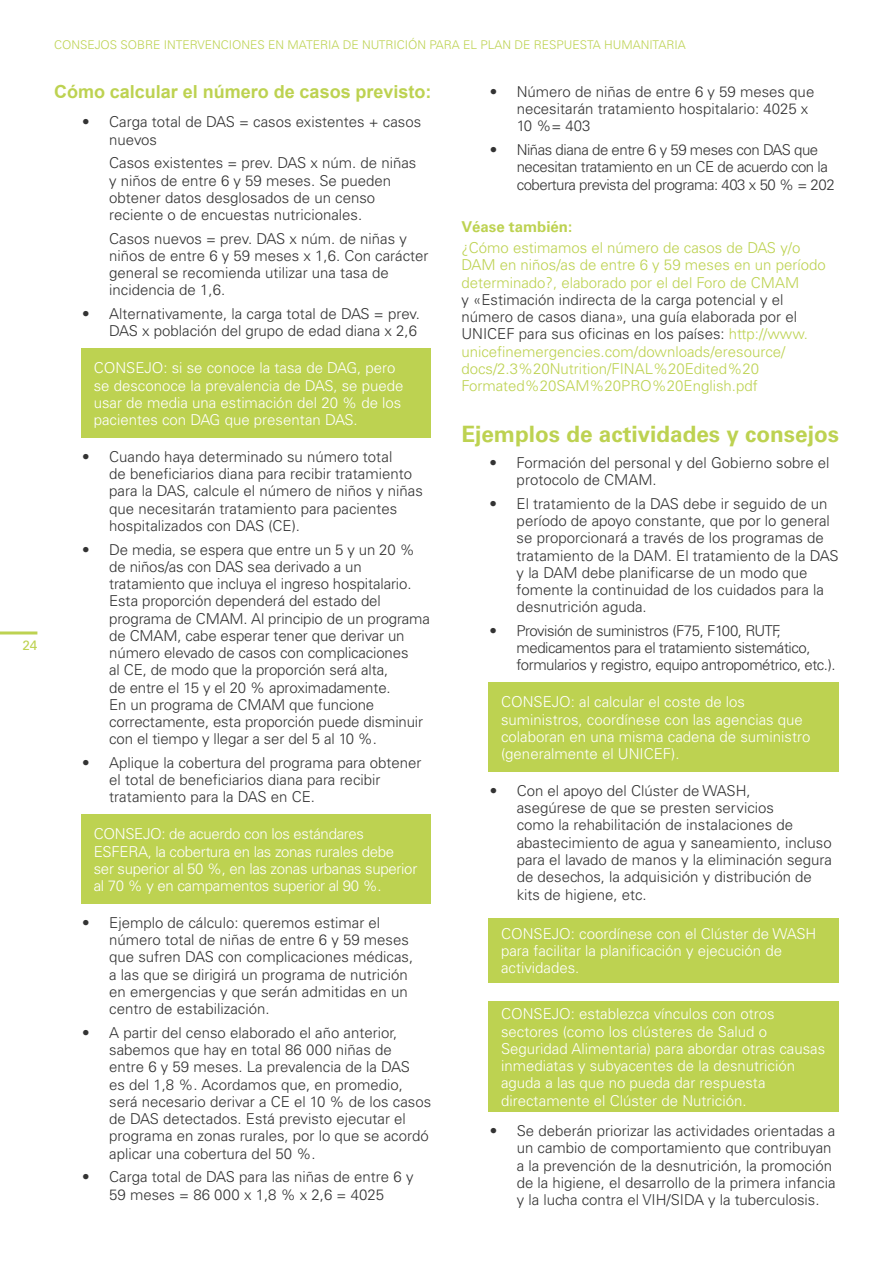
<style>
.page{position:relative;width:893px;height:1263px;background:#fff}
.page>*{position:absolute;margin:0;border:0;box-sizing:border-box;transform-origin:0 0}
.t1{font:700 22.5px "Univers";color:#bdd251}
.t2{font:700 18px "Arial";color:#bdd251}
.t3{font:300 15px/17.2px "Univers";color:#333}
.t4{font:300 15px/17.2px "Univers";color:#fff}
.t5{font:300 15px/17.2px "Univers";color:#bdd251}
.t6{font:300 15px/17.2px "Univers";letter-spacing:-.03em;color:#333}
.t7{font:300 15px/17.2px "Univers";letter-spacing:-.02em;color:#fff}
.t8{font:700 15px "Univers";color:#bdd251}
.t9{font:13.5px "Univers";color:#bdd251}
.t10{font:300 12px "Univers";color:#bdd251}
.s1{color:#333}
</style>
<div class="page">
<hr style="left:0;top:631px;width:37px;height:3px;background:#bdd251">
<div style="left:81px;top:349px;width:349px;height:89px;background:#bdd251"></div>
<div style="left:81px;top:815px;width:349px;height:89px;background:#bdd251"></div>
<div style="left:488px;top:683px;width:351px;height:89px;background:#bdd251"></div>
<div style="left:488px;top:918px;width:351px;height:64px;background:#bdd251"></div>
<div style="left:488px;top:1001px;width:351px;height:111px;background:#bdd251"></div>
<p class="t9" style="left:22px;top:637px;width:17px">24</p>
<p class="t10" style="left:54px;top:37px;width:633px">CONSEJOS SOBRE INTERVENCIONES EN MATERIA DE NUTRICIÓN PARA EL PLAN DE RESPUESTA HUMANITARIA</p>
<p class="t2" style="left:54px;top:79px;width:379px">Cómo calcular el número de casos previsto:</p>
<p class="t3" style="left:109px;top:113px;width:313px;text-indent:-27px">• Carga total de DAS = casos existentes + casos nuevos</p>
<p class="t3" style="left:109px;top:154px;width:309px">Casos existentes = prev. DAS x núm. de niñas y niños de entre 6 y 59 meses. Se pueden obtener datos desglosados de un censo reciente o de encuestas nutricionales.</p>
<p class="t3" style="left:109px;top:230px;width:321px">Casos nuevos = prev. DAS x núm. de niñas y niños de entre 6 y 59 meses x 1,6. Con carácter general se recomienda utilizar una tasa de incidencia de 1,6.</p>
<p class="t3" style="left:82px;top:305px;width:339px;text-align:right">• Alternativamente, la carga total de DAS = prev.<br>DAS x población del grupo de edad diana x 2,6</p>
<p class="t4" style="left:94px;top:359px;width:311px">CONSEJO: si se conoce la tasa de DAG, pero se desconoce la prevalencia de DAS, se puede usar de media una estimación del 20 % de los pacientes con DAG que presentan DAS.</p>
<p class="t3" style="left:109px;top:448px;width:315px;text-indent:-27px">• Cuando haya determinado su número total<br>de beneficiarios diana para recibir tratamiento para la DAS, calcule el número de niños y niñas que necesitarán tratamiento para pacientes hospitalizados con DAS (CE).</p>
<p class="t3" style="left:109px;top:541px;width:322px;text-indent:-27px">• De media, se espera que entre un 5 y un 20 % de niños/as con DAS sea derivado a un tratamiento que incluya el ingreso hospitalario.<br>Esta proporción dependerá del estado del programa de CMAM. Al principio de un programa de CMAM, cabe esperar tener que derivar un número elevado de casos con complicaciones<br>al CE, de modo que la proporción será alta,<br>de entre el 15 y el 20 % aproximadamente.<br>En un programa de CMAM que funcione correctamente, esta proporción puede disminuir con el tiempo y llegar a ser del 5 al 10 %.</p>
<p class="t3" style="left:109px;top:754px;width:314px;text-indent:-27px">• Aplique la cobertura del programa para obtener el total de beneficiarios diana para recibir tratamiento para la DAS en CE.</p>
<p class="t7" style="left:94px;top:825px;width:325px">CONSEJO: de acuerdo con los estándares ESFERA, la cobertura en las zonas rurales debe ser superior al 50 %, en las zonas urbanas superior al 70 % y en campamentos superior al 90 %.</p>
<p class="t3" style="left:109px;top:914px;width:305px;text-indent:-27px">• Ejemplo de cálculo: queremos estimar el número total de niñas de entre 6 y 59 meses que sufren DAS con complicaciones médicas, a las que se dirigirá un programa de nutrición en emergencias y que serán admitidas en un centro de estabilización.</p>
<p class="t3" style="left:109px;top:1024px;width:324px;text-indent:-27px">• A partir del censo elaborado el año anterior, sabemos que hay en total 86 000 niñas de<br>entre 6 y 59 meses. La prevalencia de la DAS<br>es del 1,8 %. Acordamos que, en promedio, será necesario derivar a CE el 10 % de los casos de DAS detectados. Está previsto ejecutar el programa en zonas rurales, por lo que se acordó aplicar una cobertura del 50 %.</p>
<p class="t3" style="left:82px;top:1168px;width:333px;text-align:center">• Carga total de DAS para las niñas de entre 6 y<br>59 meses = 86 000 x 1,8 % x 2,6 = 4025</p>
<p class="t3" style="left:517px;top:83px;width:299px;text-indent:-27px">• Número de niñas de entre 6 y 59 meses que necesitarán tratamiento hospitalario: 4025 x<br>10 %= 403</p>
<p class="t6" style="left:517px;top:141px;width:320px;text-indent:-27px">• Niñas diana de entre 6 y 59 meses con DAS que necesitan tratamiento en un CE de acuerdo con la cobertura prevista del programa: 403 x 50 % = 202</p>
<p class="t8" style="left:461px;top:217px;width:112px">Véase también:</p>
<p class="t5" style="left:461px;top:239px;width:366px">¿Cómo estimamos el número de casos de DAS y/o<br>DAM en niños/as de entre 6 y 59 meses en un período determinado?, elaborado por el del Foro de CMAM</p>
<p class="t5" style="left:461px;top:291px;width:348px"><span class="s1">y «Estimación indirecta de la carga potencial y el número de casos diana», una guía elaborada por el UNICEF para sus oficinas en los países:</span> http://www. unicefinemergencies.com/downloads/eresource/ docs/2.3%20Nutrition/FINAL%20Edited%20<br>Formated%20SAM%20PRO%20English.pdf</p>
<h1 class="t1" style="left:461px;top:421px;width:379px">Ejemplos de actividades y consejos</h1>
<p class="t3" style="left:517px;top:454px;width:314px;text-indent:-27px">• Formación del personal y del Gobierno sobre el protocolo de CMAM.</p>
<p class="t3" style="left:517px;top:495px;width:323px;text-indent:-27px">• El tratamiento de la DAS debe ir seguido de un período de apoyo constante, que por lo general se proporcionará a través de los programas de tratamiento de la DAM. El tratamiento de la DAS y la DAM debe planificarse de un modo que fomente la continuidad de los cuidados para la desnutrición aguda.</p>
<p class="t6" style="left:517px;top:622px;width:320px;text-indent:-27px">• Provisión de suministros (F75, F100, RUTF, medicamentos para el tratamiento sistemático, formularios y registro, equipo antropométrico, etc.).</p>
<p class="t4" style="left:501px;top:693px;width:311px">CONSEJO: al calcular el coste de los suministros, coordínese con las agencias que colaboran en una misma cadena de suministro (generalmente el UNICEF).</p>
<p class="t3" style="left:517px;top:782px;width:317px;text-indent:-27px">• Con el apoyo del Clúster de WASH,<br>asegúrese de que se presten servicios<br>como la rehabilitación de instalaciones de abastecimiento de agua y saneamiento, incluso para el lavado de manos y la eliminación segura de desechos, la adquisición y distribución de kits de higiene, etc.</p>
<p class="t4" style="left:501px;top:925px;width:317px">CONSEJO: coordínese con el Clúster de WASH para facilitar la planificación y ejecución de actividades.</p>
<p class="t4" style="left:501px;top:1005px;width:326px">CONSEJO: establezca vínculos con otros sectores (como los clústeres de Salud o Seguridad Alimentaria) para abordar otras causas inmediatas y subyacentes de la desnutrición aguda a las que no pueda dar respuesta directamente el Clúster de Nutrición.</p>
<p class="t3" style="left:517px;top:1122px;width:320px;text-indent:-27px">• Se deberán priorizar las actividades orientadas a un cambio de comportamiento que contribuyan a la prevención de la desnutrición, la promoción de la higiene, el desarrollo de la primera infancia y la lucha contra el VIH/SIDA y la tuberculosis.</p>
</div>
